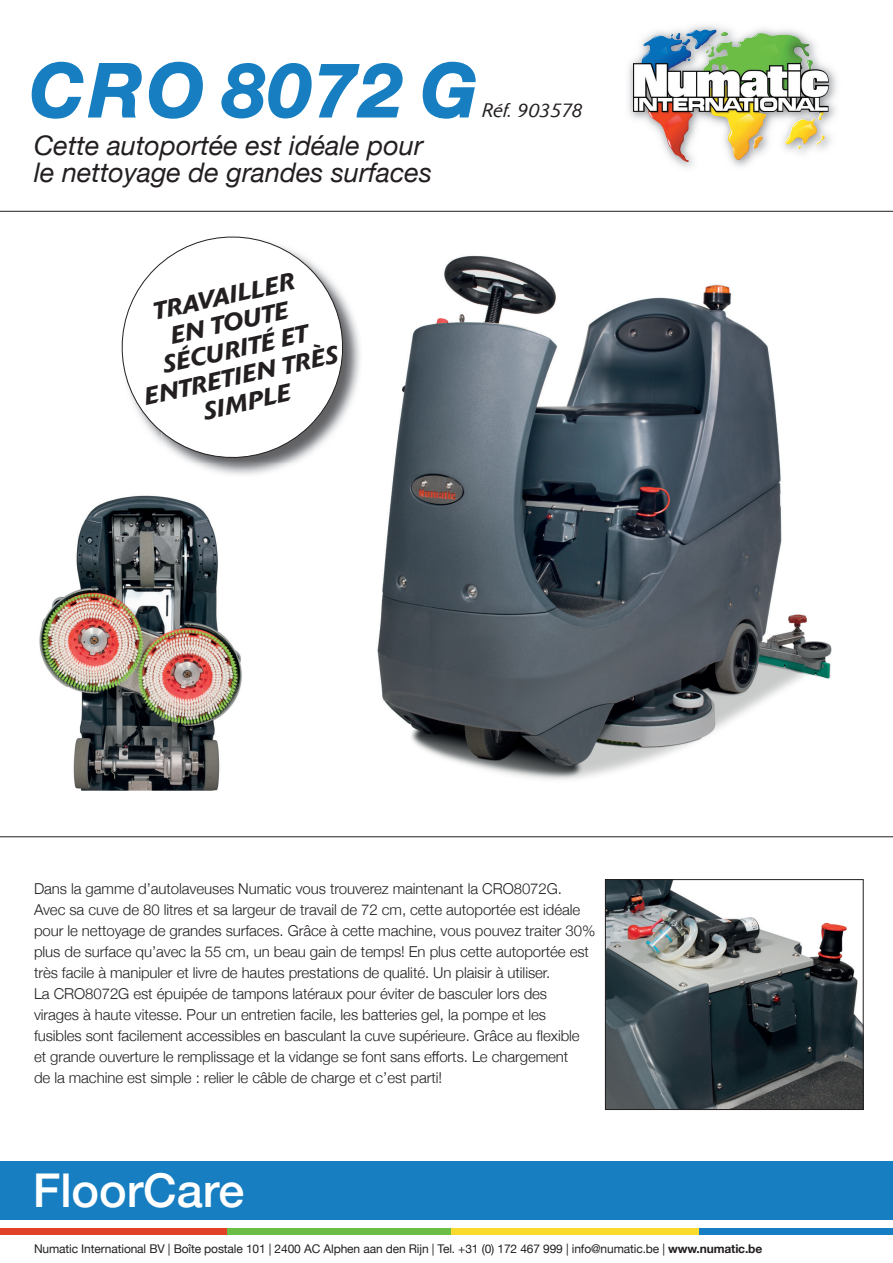
<style>
.page{position:relative;width:893px;height:1263px;background:#fff}
.page>*{position:absolute;margin:0;border:0;box-sizing:border-box;transform-origin:0 0}
.t1{font:italic 700 74.1px "Helvetica Neue";letter-spacing:.06em;color:#167ec1}
.t2{font:500 46.65px "Helvetica Neue";color:#fff}
.t3{font:italic 27px/27px "Helvetica Neue";color:#231f20}
.t4{font:italic 500 24px/27px "Delta";color:#231f20;text-align:center}
.t5{font:italic 300 19.5px "Delta Jaeger";color:#231f20}
.t6{font:300 15px/21px "Helvetica Neue";letter-spacing:-.005em;color:#231f20}
.t7{font:12px "Helvetica Neue";letter-spacing:-.01em;color:#231f20}
.s1{font-weight:700}
</style>
<div class="page">
<img style="left:377px;top:255px;width:455px;height:525px">
<img style="left:39px;top:495px;width:203px;height:296px">
<img style="left:628px;top:25px;width:209px;height:143px">
<img style="left:686px;top:30px;width:18px;height:19px">
<div style="left:698px;top:1228px;width:195px;height:7px;background:#167ec2"></div>
<div style="left:0;top:1228px;width:227px;height:7px;background:#e04127"></div>
<div style="left:227px;top:1228px;width:224px;height:7px;background:#6cbd46"></div>
<div style="left:451px;top:1228px;width:247px;height:7px;background:#f9da2d"></div>
<div style="left:0;top:1161px;width:893px;height:59px;background:#167ec1"></div>
<hr style="left:0;top:211px;width:893px;height:1px;background:#231f20">
<hr style="left:0;top:836px;width:893px;height:1px;background:#231f20">
<img style="left:354px;top:321px;width:6px;height:72px">
<svg style="left:121px;top:236px;width:233px;height:233px"></svg>
<img style="left:607px;top:881px;width:255px;height:227px">
<div style="left:605px;top:879px;width:259px;height:231px;border:1px solid #231f20"></div>
<svg style="left:31px;top:61px;width:172px;height:58px"></svg>
<svg style="left:221px;top:63px;width:91px;height:56px"></svg>
<svg style="left:318px;top:63px;width:85px;height:55px"></svg>
<svg style="left:422px;top:61px;width:54px;height:58px"></svg>
<h1 class="t1" style="left:30px;top:32px;width:449px">CRO 8072 G</h1>
<h3 class="t5" style="left:482px;top:99px;width:102px">Réf. 903578</h3>
<h3 class="t3" style="left:34px;top:134px;width:400px">Cette autoportée est idéale pour le nettoyage de grandes surfaces</h3>
<h3 class="t4" style="left:125px;top:303px;width:199px;rotate:-12deg">TRAVAILLER<br>EN TOUTE<br>SÉCURITÉ ET<br>ENTRETIEN TRÈS<br>SIMPLE</h3>
<p class="t6" style="left:34px;top:877px;width:563px">Dans la gamme d’autolaveuses Numatic vous trouverez maintenant la CRO8072G.<br>Avec sa cuve de 80 litres et sa largeur de travail de 72 cm, cette autoportée est idéale pour le nettoyage de grandes surfaces. Grâce à cette machine, vous pouvez traiter 30% plus de surface qu’avec la 55 cm, un beau gain de temps! En plus cette autoportée est très facile à manipuler et livre de hautes prestations de qualité. Un plaisir à utiliser.<br>La CRO8072G est épuipée de tampons latéraux pour éviter de basculer lors des virages à haute vitesse. Pour un entretien facile, les batteries gel, la pompe et les fusibles sont facilement accessibles en basculant la cuve supérieure. Grâce au flexible et grande ouverture le remplissage et la vidange se font sans efforts. Le chargement<br>de la machine est simple : relier le câble de charge et c’est parti!</p>
<h2 class="t2" style="left:33px;top:1153px;width:213px">FloorCare</h2>
<p class="t7" style="left:34px;top:1240px;width:730px">Numatic International BV | Boîte postale 101 | 2400 AC Alphen aan den Rijn | Tel. +31 (0) 172 467 999 | info@numatic.be | <span class="s1">www.numatic.be</span></p>
</div>
